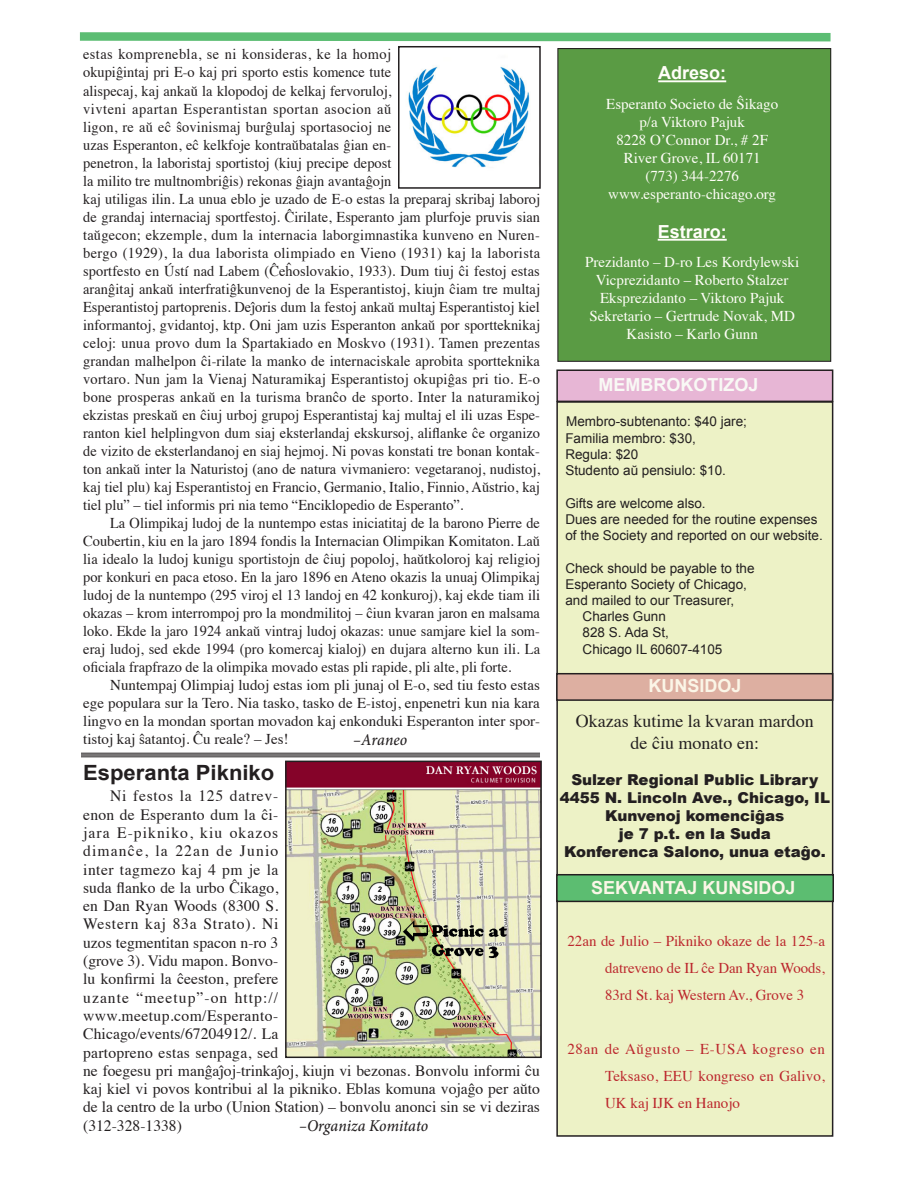
<style>
.page{position:relative;width:918px;height:1188px;background:#fff}
.page>*{position:absolute;margin:0;border:0;box-sizing:border-box;transform-origin:0 0}
.t1{font:700 21px "Arial";color:#231f20;scale:1.05 1}
.t2{font:18px "Times";color:#231f20}
.t3{font:700 18px "Arial";color:#fbf6e7}
.t4{font:700 18px "Arial";color:#fffef8}
.t5{font:700 18px "Arial";color:#f9f9f5}
.t6{font:italic 500 16.5px "Minion Pro";color:#231f20;scale:.95 1}
.t7{font:15.75px/18.3px "Times";color:#231f20}
.t8{font:15px/18px "Times";color:#231f20;scale:.96 1}
.t9{font:15px "Times";color:#fffef8}
.t10{font:15px/18.3px "Times";color:#231f20;text-align:justify}
.t11{font:15px/27px "Times";color:#bc272d;text-align:justify}
.t12{font:900 15px "Arial";color:#231f20}
.t13{font:13.5px "Arial";color:#231f20}
</style>
<div class="page">
<div style="left:558px;top:49px;width:273px;height:312px;background:#5a9b44"></div>
<div style="left:557px;top:48px;width:274px;height:314px;border:1px solid #231f20"></div>
<hr style="left:658px;top:80px;width:68px;height:2px;background:#fffef8">
<hr style="left:658px;top:239px;width:69px;height:2px;background:#fffef8">
<div style="left:557px;top:402px;width:276px;height:734px;background:#edf2c6"></div>
<div style="left:556px;top:401px;width:277px;height:736px;border:2px solid #231f20"></div>
<div style="left:557px;top:370px;width:276px;height:31px;background:#e7b6d5"></div>
<div style="left:556px;top:369px;width:277px;height:33px;border:2px solid #231f20"></div>
<div style="left:557px;top:875px;width:276px;height:26px;background:#5cbd71"></div>
<div style="left:556px;top:874px;width:278px;height:28px;border:2px solid #231f20"></div>
<svg style="left:79px;top:32px;width:752px;height:10px;background:#74c688"></svg>
<div style="left:557px;top:674px;width:276px;height:26px;background:#ddafa1"></div>
<div style="left:556px;top:673px;width:277px;height:28px;border:2px solid #231f20"></div>
<hr style="left:81px;top:753px;width:459px;height:1px;background:#231f20">
<hr style="left:81px;top:754px;width:459px;height:2px;background:#231f20">
<hr style="left:81px;top:757px;width:459px;height:1px;background:#231f20">
<img style="left:288px;top:764px;width:251px;height:291px">
<div style="left:285px;top:761px;width:257px;height:297px;border:2px solid #231f20"></div>
<img style="left:408px;top:66px;width:122px;height:102px">
<div style="left:398px;top:46px;width:143px;height:143px;border:2px solid #231f20"></div>
<p class="t8" style="left:83px;top:44px;width:478px">estas komprenebla, se ni konsideras, ke la homoj<br>okupiĝintaj pri E-o kaj pri sporto estis komence tute<br>alispecaj, kaj ankaŭ la klopodoj de kelkaj fervoruloj,<br>vivteni apartan Esperantistan sportan asocion aŭ<br>ligon, re aŭ eĉ ŝovinismaj burĝulaj sportasocioj ne<br>uzas Esperanton, eĉ kelkfoje kontraŭbatalas ĝian en-<br>penetron, la laboristaj sportistoj (kiuj precipe depost<br>la milito tre multnombriĝis) rekonas ĝiajn avantaĝojn<br>kaj utiligas ilin. La unua eblo je uzado de E-o estas la preparaj skribaj laboroj de grandaj internaciaj sportfestoj. Ĉirilate, Esperanto jam plurfoje pruvis sian taŭgecon; ekzemple, dum la internacia laborgimnastika kunveno en Nuren&shy;bergo (1929), la dua laborista olimpiado en Vieno (1931) kaj la laborista sportfesto en Ústí nad Labem (Ĉeĥoslovakio, 1933). Dum tiuj ĉi festoj estas aranĝitaj ankaŭ interfratiĝkunvenoj de la Esperantistoj, kiujn ĉiam tre multaj Esperantistoj partoprenis. Deĵoris dum la festoj ankaŭ multaj Esperantistoj kiel informantoj, gvidantoj, ktp. Oni jam uzis Esperanton ankaŭ por sportteknikaj celoj: unua provo dum la Spartakiado en Moskvo (1931). Tamen prezentas grandan malhelpon ĉi-rilate la manko de internaciskale aprobita sportteknika vortaro. Nun jam la Vienaj Naturamikaj Esperantistoj okupiĝas pri tio. E-o bone prosperas ankaŭ en la turisma branĉo de sporto. Inter la naturamikoj ekzistas preskaŭ en ĉiuj urboj grupoj Esperantistaj kaj multaj el ili uzas Espe&shy;ranton kiel helplingvon dum siaj eksterlandaj ekskursoj, aliflanke ĉe organizo de vizito de eksterlandanoj en siaj hejmoj. Ni povas konstati tre bonan kontak&shy;ton ankaŭ inter la Naturistoj (ano de natura vivmaniero: vegetaranoj, nudistoj, kaj tiel plu) kaj Esperantistoj en Francio, Germanio, Italio, Finnio, Aŭstrio, kaj tiel plu” – tiel informis pri nia temo “Enciklopedio de Esperanto”.</p>
<p class="t8" style="left:83px;top:512px;width:478px;text-align:justify;text-indent:27px">La Olimpikaj ludoj de la nuntempo estas iniciatitaj de la barono Pierre de Coubertin, kiu en la jaro 1894 fondis la Internacian Olimpikan Komitaton. Laŭ lia idealo la ludoj kunigu sportistojn de ĉiuj popoloj, haŭtkoloroj kaj religioj por konkuri en paca etoso. En la jaro 1896 en Ateno okazis la unuaj Olimpikaj ludoj de la nuntempo (295 viroj el 13 landoj en 42 konkuroj), kaj ekde tiam ili okazas – krom interrompoj pro la mondmilitoj – ĉiun kvaran jaron en malsama loko. Ekde la jaro 1924 ankaŭ vintraj ludoj okazas: unue samjare kiel la som&shy;eraj ludoj, sed ekde 1994 (pro komercaj kialoj) en dujara alterno kun ili. La oficiala frapfrazo de la olimpika movado estas pli rapide, pli alte, pli forte.</p>
<p class="t10" style="left:83px;top:674px;width:458px;text-indent:27px">Nuntempaj Olimpiaj ludoj estas iom pli junaj ol E-o, sed tiu festo estas ege populara sur la Tero. Nia tasko, tasko de E-istoj, enpenetri kun nia kara lingvo en la mondan sportan movadon kaj enkonduki Esperanton inter spor&shy;tistoj kaj ŝatantoj. Ĉu reale? – Jes!</p>
<p class="t6" style="left:353px;top:728px;width:58px">–Araneo</p>
<p class="t1" style="left:83px;top:759px;width:184px">Esperanta Pikniko</p>
<p class="t7" style="left:83px;top:786px;width:458px;text-indent:27px">Ni festos la 125 datrev-<br>enon de Esperanto dum la ĉi-<br>jara E-pikniko, kiu okazos<br>dimanĉe, la 22an de Junio<br>inter tagmezo kaj 4 pm je la<br>suda flanko de la urbo Ĉikago,<br>en Dan Ryan Woods (8300 S.<br>Western kaj 83a Strato). Ni<br>uzos tegmentitan spacon n-ro 3<br>(grove 3). Vidu mapon. Bonvo-<br>lu konfirmi la ĉeeston, prefere<br>uzante “meetup”-on http://<br>www.meetup.com/Esperanto-<br>Chicago/events/67204912/. La<br>partopreno estas senpaga, sed<br>ne foegesu pri manĝaĵoj-trinkaĵoj, kiujn vi bezonas. Bonvolu informi ĉu kaj kiel vi povos kontribui al la pikniko. Eblas komuna vojaĝo per aŭto de la centro de la urbo (Union Station) – bonvolu anonci sin se vi deziras (312-328-1338)</p>
<p class="t6" style="left:299px;top:1115px;width:137px">–Organiza Komitato</p>
<p class="t4" style="left:658px;top:61px;width:70px">Adreso:</p>
<p class="t9" style="left:606px;top:90px;width:174px">Esperanto Societo de Ŝikago</p>
<p class="t9" style="left:639px;top:108px;width:107px">p/a Viktoro Pajuk</p>
<p class="t9" style="left:616px;top:126px;width:153px">8228 O’Connor Dr., # 2F</p>
<p class="t9" style="left:624px;top:144px;width:138px">River Grove, IL 60171</p>
<p class="t9" style="left:645px;top:162px;width:95px">(773) 344-2276</p>
<p class="t9" style="left:608px;top:180px;width:169px">www.esperanto-chicago.org</p>
<p class="t4" style="left:658px;top:220px;width:71px">Estraro:</p>
<p class="t9" style="left:585px;top:248px;width:216px">Prezidanto – D-ro Les Kordylewski</p>
<p class="t9" style="left:596px;top:266px;width:194px">Vicprezidanto – Roberto Stalzer</p>
<p class="t9" style="left:600px;top:284px;width:186px">Eksprezidanto – Viktoro Pajuk</p>
<p class="t9" style="left:590px;top:302px;width:207px">Sekretario – Gertrude Novak, MD</p>
<p class="t9" style="left:627px;top:320px;width:133px">Kasisto – Karlo Gunn</p>
<p class="t5" style="left:599px;top:373px;width:162px">MEMBROKOTIZOJ</p>
<p class="t13" style="left:566px;top:412px;width:182px">Membro-subtenanto: $40 jare;</p>
<p class="t13" style="left:565px;top:430px;width:132px">Familia membro: $30,</p>
<p class="t13" style="left:565px;top:446px;width:74px">Regula: $20</p>
<p class="t13" style="left:565px;top:462px;width:162px">Studento aŭ pensiulo: $10.</p>
<p class="t13" style="left:565px;top:494px;width:142px">Gifts are welcome also.</p>
<p class="t13" style="left:565px;top:511px;width:254px">Dues are needed for the routine expenses</p>
<p class="t13" style="left:565px;top:527px;width:259px">of the Society and reported on our website.</p>
<p class="t13" style="left:565px;top:559px;width:191px">Check should be payable to the</p>
<p class="t13" style="left:565px;top:575px;width:183px">Esperanto Society of Chicago,</p>
<p class="t13" style="left:565px;top:592px;width:170px">and mailed to our Treasurer,</p>
<p class="t13" style="left:583px;top:608px;width:85px">Charles Gunn</p>
<p class="t13" style="left:583px;top:624px;width:88px">828 S. Ada St,</p>
<p class="t13" style="left:583px;top:640px;width:141px">Chicago IL 60607-4105</p>
<p class="t3" style="left:648px;top:674px;width:95px">KUNSIDOJ</p>
<p class="t2" style="left:576px;top:704px;width:239px">Okazas kutime la kvaran mardon</p>
<p class="t2" style="left:631px;top:726px;width:130px">de ĉiu monato en:</p>
<p class="t12" style="left:571px;top:768px;width:248px">Sulzer Regional Public Library</p>
<p class="t12" style="left:560px;top:786px;width:272px">4455 N. Lincoln Ave., Chicago, IL</p>
<p class="t12" style="left:605px;top:804px;width:181px">Kunvenoj komenciĝas</p>
<p class="t12" style="left:619px;top:822px;width:154px">je 7 p.t. en la Suda</p>
<p class="t12" style="left:564px;top:840px;width:263px">Konferenca Salono, unua etaĝo.</p>
<p class="t3" style="left:591px;top:876px;width:206px">SEKVANTAJ KUNSIDOJ</p>
<p class="t11" style="left:605px;top:927px;width:221px;text-indent:-38px">22an de Julio – Pikniko okaze de la 125-a datreveno de IL ĉe Dan Ryan Woods, 83rd St. kaj Western Av., Grove 3</p>
<p class="t11" style="left:605px;top:1035px;width:221px;text-indent:-38px">28an de Aŭgusto – E-USA kogreso en Teksaso, EEU kongreso en Galivo, UK kaj IJK en Hanojo</p>
</div>
